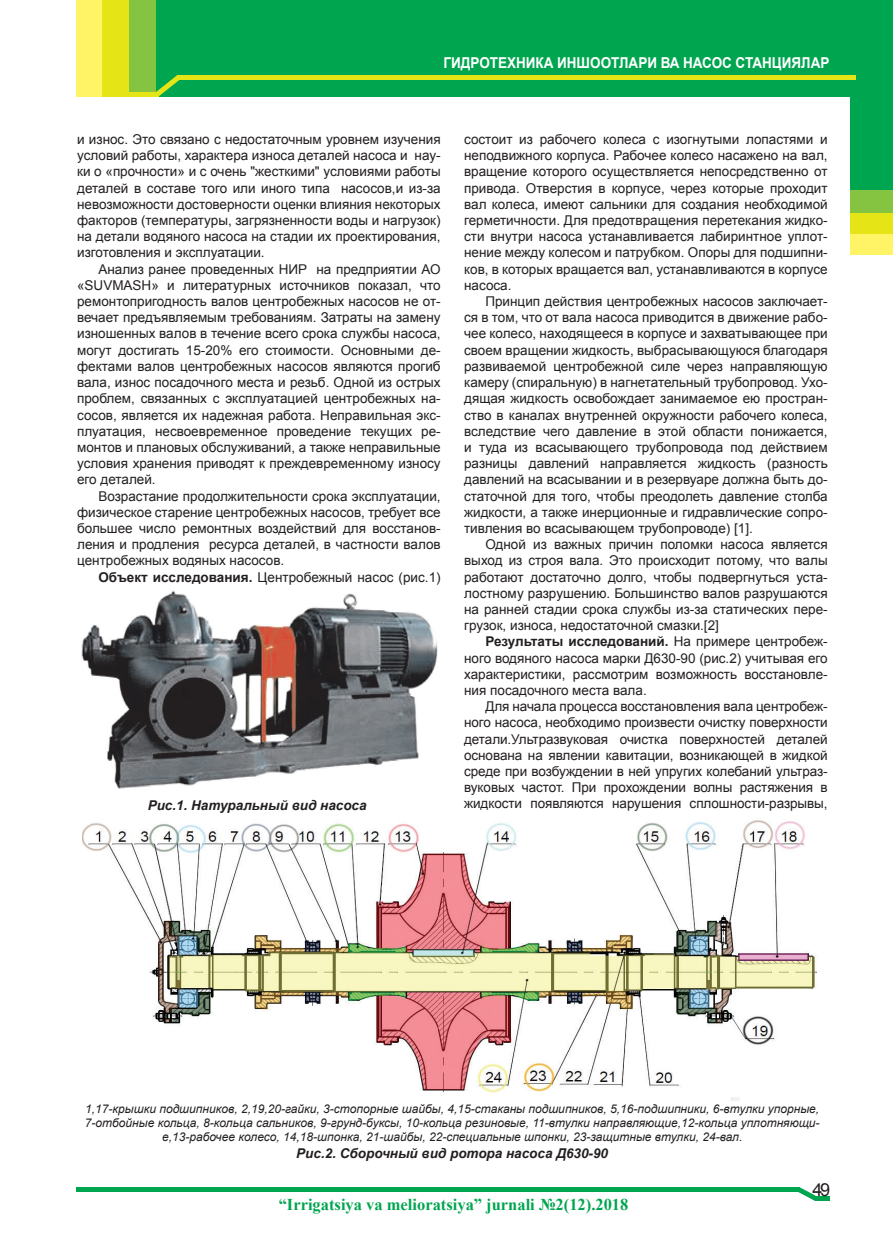
<style>
.page{position:relative;width:893px;height:1259px;background:#fff}
.page>*{position:absolute;margin:0;border:0;box-sizing:border-box;transform-origin:0 0}
.t1{font:18px "Arial";color:#231f20}
.t2{font:700 16.5px "Times New Roman";color:#00a54f}
.OSN{font:700 15px "Arial";color:#fff;scale:.9 1}
.t3{font:13.5px/16.2px "Arial";color:#231f20;text-align:justify}
.t4{font:italic 700 13.5px "Arial";color:#231f20}
.t5{font:italic 12px/14.4px "Arial";color:#231f20;text-align:center}
.s1{font-weight:700}
</style>
<div class="page">
<div style="left:77px;top:1px;width:428px;height:96px;background:#fff466"></div>
<div style="left:103px;top:1px;width:432px;height:96px;background:#e4e417"></div>
<div style="left:130px;top:1px;width:586px;height:96px;background:#84c440"></div>
<div style="left:156px;top:1px;width:737px;height:96px;background:#00a54f"></div>
<div style="left:851px;top:160px;width:42px;height:95px;background:#fff466"></div>
<div style="left:851px;top:160px;width:42px;height:74px;background:#e4e417"></div>
<div style="left:851px;top:160px;width:42px;height:53px;background:#84c440"></div>
<div style="left:851px;top:96px;width:42px;height:94px;background:#00a54f"></div>
<hr style="left:178px;top:75px;width:678px;height:4px;background:#e4e417">
<div style="left:129px;top:92px;width:29px;height:5px;background:#e4e417"></div>
<svg style="left:156px;top:75px;width:25px;height:22px"></svg>
<div style="left:76px;top:1187px;width:724px;height:5px;background:#00a54f"></div>
<div style="left:815px;top:1196px;width:14px;height:5px;background:#00a54f"></div>
<svg style="left:798px;top:1187px;width:18px;height:14px"></svg>
<img style="left:81px;top:590px;width:357px;height:199px">
<img style="left:83px;top:820px;width:734px;height:280px">
<p class="OSN" style="left:444px;top:53px;width:430px">ГИДРОТЕХНИКА ИНШООТЛАРИ ВА НАСОС СТАНЦИЯЛАР</p>
<p class="t3" style="left:77px;top:131px;width:365px">и износ. Это связано с недостаточным уровнем изучения условий работы, характера износа деталей насоса и нау&shy;ки о «прочности» и с очень "жесткими" условиями работы деталей в составе того или иного типа насосов,и из-за невозможности достоверности оценки влияния некоторых факторов (температуры, загрязненности воды и нагрузок) на детали водяного насоса на стадии их проектирования, изготовления и эксплуатации.</p>
<p class="t3" style="left:77px;top:261px;width:365px;text-indent:21px">Анализ ранее проведенных НИР на предприятии АО «SUVMASH» и литературных источников показал, что ремонтопригодность валов центробежных насосов не от&shy;вечает предъявляемым требованиям. Затраты на замену изношенных валов в течение всего срока службы насоса, могут достигать 15-20% его стоимости. Основными де&shy;фектами валов центробежных насосов являются прогиб вала, износ посадочного места и резьб. Одной из острых проблем, связанных с эксплуатацией центробежных на&shy;сосов, является их надежная работа. Неправильная экс&shy;плуатация, несвоевременное проведение текущих ре&shy;монтов и плановых обслуживаний, а также неправильные условия хранения приводят к преждевременному износу его деталей.</p>
<p class="t3" style="left:77px;top:488px;width:365px;text-indent:21px">Возрастание продолжительности срока эксплуатации, физическое старение центробежных насосов, требует все большее число ремонтных воздействий для восстанов&shy;ления и продления ресурса деталей, в частности валов центробежных водяных насосов.</p>
<p class="t3" style="left:98px;top:569px;width:344px"><span class="s1">Объект исследования.</span> Центробежный насос (рис.1)</p>
<p class="t4" style="left:148px;top:796px;width:220px">Рис.1. Натуральный вид насоса</p>
<p class="t3" style="left:464px;top:131px;width:365px">состоит из рабочего колеса с изогнутыми лопастями и неподвижного корпуса. Рабочее колесо насажено на вал, вращение которого осуществляется непосредственно от привода. Отверстия в корпусе, через которые проходит вал колеса, имеют сальники для создания необходимой герметичности. Для предотвращения перетекания жидко&shy;сти внутри насоса устанавливается лабиринтное уплот&shy;нение между колесом и патрубком. Опоры для подшипни&shy;ков, в которых вращается вал, устанавливаются в корпусе насоса.</p>
<p class="t3" style="left:464px;top:293px;width:365px;text-indent:21px">Принцип действия центробежных насосов заключает&shy;ся в том, что от вала насоса приводится в движение рабо&shy;чее колесо, находящееся в корпусе и захватывающее при своем вращении жидкость, выбрасывающуюся благодаря развиваемой центробежной силе через направляющую камеру (спиральную) в нагнетательный трубопровод. Ухо&shy;дящая жидкость освобождает занимаемое ею простран&shy;ство в каналах внутренней окружности рабочего колеса, вследствие чего давление в этой области понижается, и туда из всасывающего трубопровода под действием разницы давлений направляется жидкость (разность давлений на всасывании и в резервуаре должна быть до&shy;статочной для того, чтобы преодолеть давление столба жидкости, а также инерционные и гидравлические сопро&shy;тивления во всасывающем трубопроводе) [1].</p>
<p class="t3" style="left:464px;top:536px;width:365px;text-indent:21px">Одной из важных причин поломки насоса является выход из строя вала. Это происходит потому, что валы работают достаточно долго, чтобы подвергнуться уста&shy;лостному разрушению. Большинство валов разрушаются на ранней стадии срока службы из-за статических пере&shy;грузок, износа, недостаточной смазки.[2]</p>
<p class="t3" style="left:464px;top:633px;width:365px;text-indent:21px"><span class="s1">Результаты исследований.</span> На примере центробеж&shy;ного водяного насоса марки Д630-90 (рис.2) учитывая его характеристики, рассмотрим возможность восстановле&shy;ния посадочного места вала.</p>
<p class="t3" style="left:464px;top:698px;width:365px;text-indent:21px">Для начала процесса восстановления вала центробеж&shy;ного насоса, необходимо произвести очистку поверхности детали.Ультразвуковая очистка поверхностей деталей основана на явлении кавитации, возникающей в жидкой среде при возбуждении в ней упругих колебаний ультраз&shy;вуковых частот. При прохождении волны растяжения в жидкости появляются нарушения сплошности-разрывы,</p>
<p class="t5" style="left:85px;top:1101px;width:736px">1,17-крышки подшипников, 2,19,20-гайки, 3-стопорные шайбы, 4,15-стаканы подшипников, 5,16-подшипники, 6-втулки упорные,<br>7-отбойные кольца, 8-кольца сальников, 9-грунд-буксы, 10-кольца резиновые, 11-втулки направляющие,12-кольца уплотняющи&shy;е,13-рабочее колесо, 14,18-шпонка, 21-шайбы, 22-специальные шпонки, 23-защитные втулки, 24-вал.</p>
<p class="t4" style="left:296px;top:1143px;width:313px">Рис.2. Сборочный вид ротора насоса Д630-90</p>
<p class="t2" style="left:279px;top:1193px;width:351px">“Irrigatsiya va melioratsiya” jurnali №2(12).2018</p>
<p class="t1" style="left:812px;top:1177px;width:19px">49</p>
</div>
